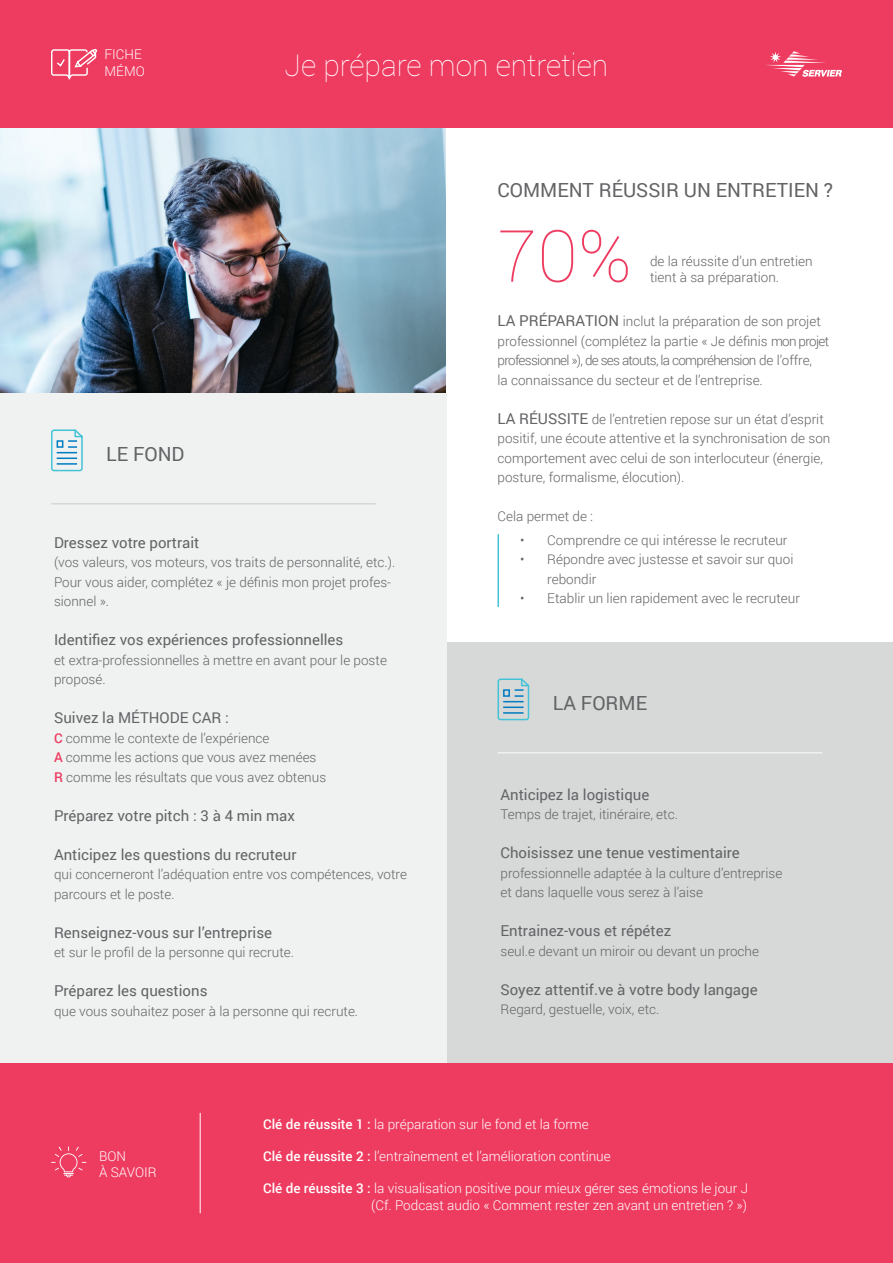
<style>
.page{position:relative;width:893px;height:1263px;background:#fff}
.page>*{position:absolute;margin:0;border:0;box-sizing:border-box;transform-origin:0 0}
.t1{font:100 72px "Roboto";color:#ee3b60}
.t2{font:100 30px "Roboto";color:#fff}
.t3{font:19.5px "Roboto";color:#636366}
.t4{font:15px "Roboto";color:#636366}
.t5{font:300 13.5px/19.5px "Roboto";color:#636366}
.t6{font:300 13.5px/16.5px "Roboto";color:#fff}
.s1{font-weight:500;color:#ee3b60}
.s2{font-weight:400;font-size:15px}
.s3{font-weight:500}
</style>
<div class="page">
<img style="left:0;top:128px;width:446px;height:265px">
<div style="left:0;top:0;width:893px;height:128px;background:#ee3b60"></div>
<svg style="left:51px;top:49px;width:47px;height:31px"></svg>
<svg style="left:765px;top:51px;width:77px;height:26px"></svg>
<div style="left:446px;top:642px;width:447px;height:461px;background:#d6d9d8"></div>
<div style="left:0;top:393px;width:446px;height:805px;background:#eff2f1"></div>
<div style="left:0;top:1063px;width:893px;height:200px;background:#ee3b60"></div>
<svg style="left:51px;top:1146px;width:35px;height:31px"></svg>
<hr style="left:200px;top:1113px;width:1px;height:100px;background:#fff">
<svg style="left:51px;top:429px;width:32px;height:43px"></svg>
<hr style="left:51px;top:503px;width:325px;height:1px;background:#d6d9d8">
<hr style="left:497px;top:534px;width:2px;height:73px;background:#44c3d7">
<svg style="left:497px;top:678px;width:33px;height:43px"></svg>
<hr style="left:497px;top:752px;width:325px;height:1px;background:#eff2f1">
<p class="t6" style="left:105px;top:46px;width:39px">FICHE</p>
<p class="t6" style="left:105px;top:62px;width:42px">MÉMO</p>
<p class="t2" style="left:285px;top:45px;width:325px">Je prépare mon entretien</p>
<p class="t3" style="left:497px;top:176px;width:337px">COMMENT RÉUSSIR UN ENTRETIEN ?</p>
<p class="t3" style="left:106px;top:440px;width:80px">LE FOND</p>
<p class="t4" style="left:54px;top:532px;width:147px">Dressez votre portrait</p>
<p class="t5" style="left:54px;top:552px;width:343px">(vos valeurs, vos moteurs, vos traits de personnalité, etc.).<br>Pour vous aider, complétez « je définis mon projet profes&shy;sionnel ».</p>
<p class="t4" style="left:54px;top:629px;width:291px">Identifiez vos expériences professionnelles</p>
<p class="t5" style="left:54px;top:650px;width:334px">et extra-professionnelles à mettre en avant pour le poste proposé.</p>
<p class="t4" style="left:54px;top:707px;width:176px">Suivez la MÉTHODE CAR :</p>
<p class="t5" style="left:54px;top:728px;width:217px"><span class="s1">C</span> comme le contexte de l’expérience</p>
<p class="t5" style="left:54px;top:747px;width:264px"><span class="s1">A</span> comme les actions que vous avez menées</p>
<p class="t5" style="left:54px;top:767px;width:274px"><span class="s1">R</span> comme les résultats que vous avez obtenus</p>
<p class="t4" style="left:54px;top:805px;width:242px">Préparez votre pitch : 3 à 4 min max</p>
<p class="t4" style="left:54px;top:844px;width:244px">Anticipez les questions du recruteur</p>
<p class="t5" style="left:54px;top:864px;width:355px">qui concerneront l’adéquation entre vos compétences, votre parcours et le poste.</p>
<p class="t4" style="left:54px;top:922px;width:220px">Renseignez-vous sur l’entreprise</p>
<p class="t5" style="left:54px;top:942px;width:242px">et sur le profil de la personne qui recrute.</p>
<p class="t4" style="left:54px;top:980px;width:155px">Préparez les questions</p>
<p class="t5" style="left:54px;top:1001px;width:306px">que vous souhaitez poser à la personne qui recrute.</p>
<p class="t1" style="left:498px;top:206px;width:136px">70%</p>
<p class="t5" style="left:650px;top:251px;width:164px">de la réussite d’un entretien</p>
<p class="t5" style="left:650px;top:267px;width:131px">tient à sa préparation.</p>
<p class="t5" style="left:497px;top:311px;width:333px"><span class="s2">LA PRÉPARATION</span> inclut la préparation de son projet professionnel (complétez la partie « Je définis mon projet professionnel »), de ses atouts, la compréhension de l’offre,</p>
<p class="t5" style="left:497px;top:370px;width:267px">la connaissance du secteur et de l’entreprise.</p>
<p class="t5" style="left:497px;top:409px;width:328px"><span class="s2">LA RÉUSSITE</span> de l’entretien repose sur un état d’esprit</p>
<p class="t5" style="left:497px;top:428px;width:334px">positif, une écoute attentive et la synchronisation de son comportement avec celui de son interlocuteur (énergie,</p>
<p class="t5" style="left:497px;top:467px;width:188px">posture, formalisme, élocution).</p>
<p class="t5" style="left:497px;top:506px;width:97px">Cela permet de :</p>
<p class="t5" style="left:520px;top:530px;width:269px">• Comprendre ce qui intéresse le recruteur</p>
<p class="t5" style="left:547px;top:549px;width:248px;text-indent:-27px">• Répondre avec justesse et savoir sur quoi rebondir</p>
<p class="t5" style="left:520px;top:588px;width:281px">• Etablir un lien rapidement avec le recruteur</p>
<p class="t3" style="left:553px;top:689px;width:96px">LA FORME</p>
<p class="t4" style="left:500px;top:784px;width:150px">Anticipez la logistique</p>
<p class="t5" style="left:500px;top:804px;width:179px">Temps de trajet, itinéraire, etc.</p>
<p class="t4" style="left:500px;top:842px;width:241px">Choisissez une tenue vestimentaire</p>
<p class="t5" style="left:500px;top:863px;width:283px">professionnelle adaptée à la culture d’entreprise et dans laquelle vous serez à l’aise</p>
<p class="t4" style="left:500px;top:920px;width:172px">Entrainez-vous et répétez</p>
<p class="t5" style="left:500px;top:941px;width:260px">seul.e devant un miroir ou devant un proche</p>
<p class="t4" style="left:500px;top:979px;width:259px">Soyez attentif.ve à votre body langage</p>
<p class="t5" style="left:500px;top:999px;width:160px">Regard, gestuelle, voix, etc.</p>
<p class="t6" style="left:99px;top:1147px;width:59px">BON<br>À SAVOIR</p>
<p class="t6" style="left:263px;top:1115px;width:327px"><span class="s3">Clé de réussite 1 :</span> la préparation sur le fond et la forme</p>
<p class="t6" style="left:263px;top:1147px;width:349px"><span class="s3">Clé de réussite 2 :</span> l’entraînement et l’amélioration continue</p>
<p class="t6" style="left:263px;top:1180px;width:486px"><span class="s3">Clé de réussite 3 :</span> la visualisation positive pour mieux gérer ses émotions le jour J</p>
<p class="t6" style="left:371px;top:1196px;width:377px">(Cf. Podcast audio « Comment rester zen avant un entretien ? »)</p>
</div>
